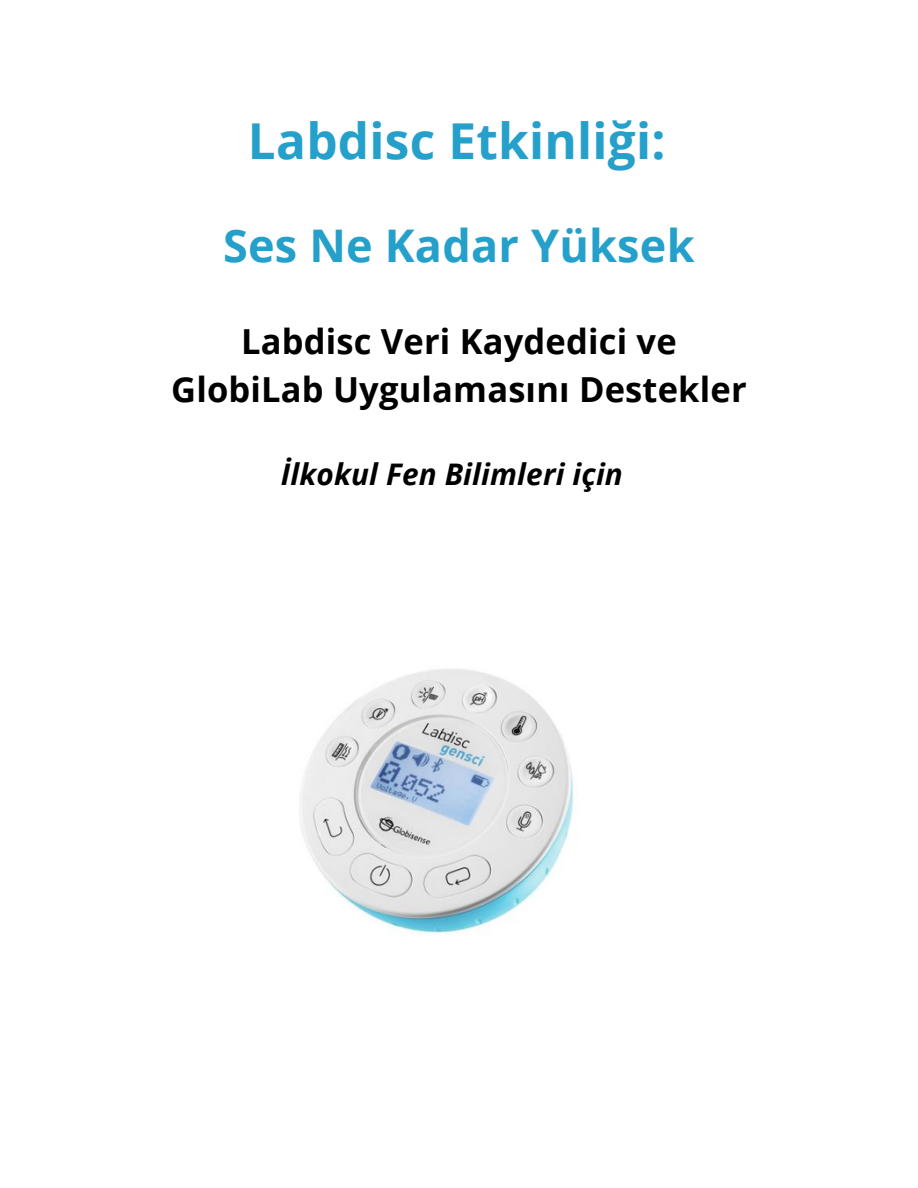
<style>
.page{position:relative;width:918px;height:1188px;background:#fff}
.page>*{position:absolute;margin:0;border:0;box-sizing:border-box;transform-origin:0 0}
.t1{font:700 49.5px "Open Sans";letter-spacing:.005em;color:#25a0cb}
.t2{font:700 45px "Open Sans";letter-spacing:.005em;color:#25a0cb}
.t3{font:700 34.5px/47.2px "Open Sans";letter-spacing:.005em;color:#000;text-align:center}
.t4{font:italic 700 29.7px "Open Sans";letter-spacing:.005em;color:#000}
</style>
<div class="page">
<img style="left:300px;top:669px;width:274px;height:265px">
<h1 class="t1" style="left:248px;top:106px;width:419px">Labdisc Etkinliği:</h1>
<h1 class="t2" style="left:223px;top:214px;width:473px">Ses Ne Kadar Yüksek</h1>
<h2 class="t3" style="left:171px;top:317px;width:577px">Labdisc Veri Kaydedici ve<br>GlobiLab Uygulamasını Destekler</h2>
<p class="t4" style="left:281px;top:454px;width:344px">İlkokul Fen Bilimleri için</p>
</div>
